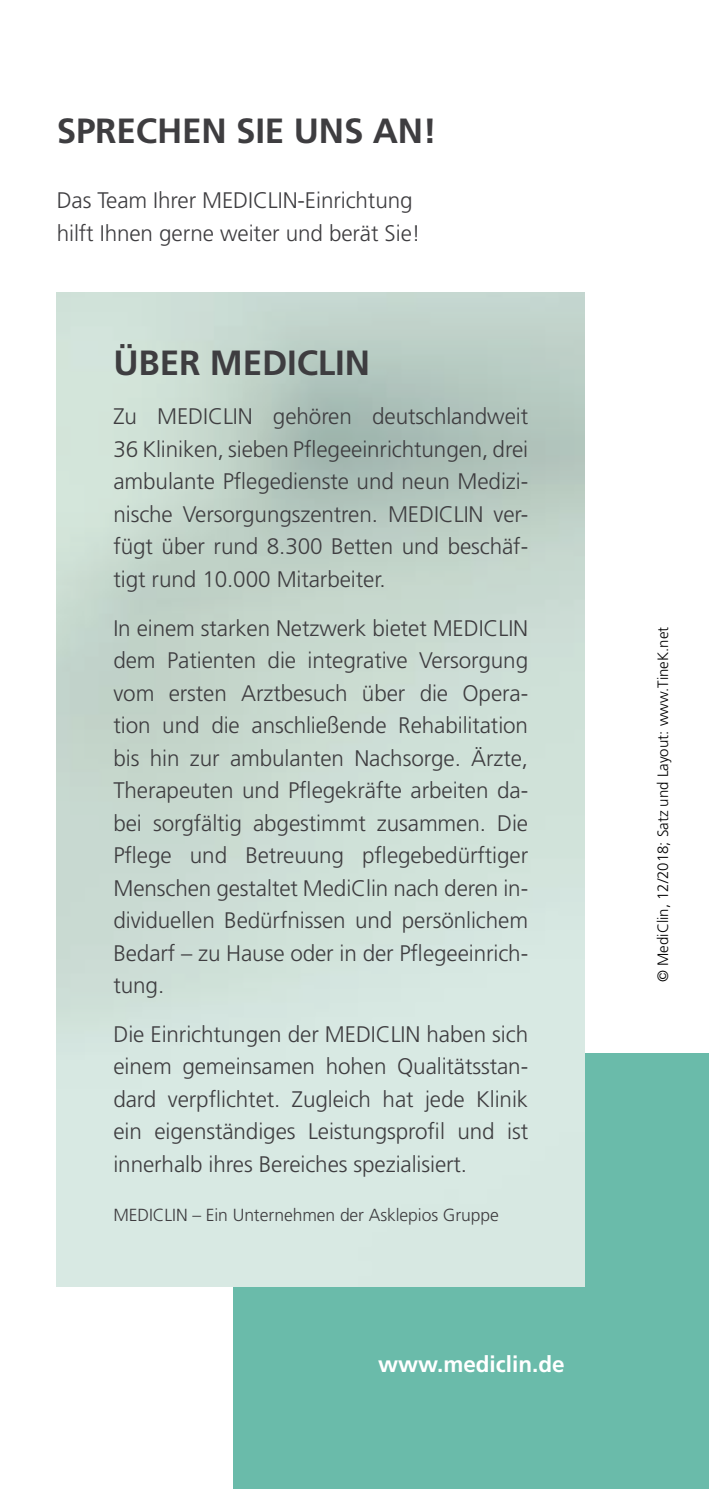
<style>
.page{position:relative;width:709px;height:1489px;background:#fff}
.page>*{position:absolute;margin:0;border:0;box-sizing:border-box;transform-origin:0 0}
.t1{font:700 35px "Frutiger LT";letter-spacing:-.005em;color:#3e3d40}
.t2{font:300 22.5px/32.5px "Frutiger LT";letter-spacing:-.005em;color:#3e3d40}
.t3{font:700 22.5px "Frutiger LT";color:#fff}
.t4{font:300 17.5px "Frutiger LT";letter-spacing:-.005em;color:#3e3d40}
.t5{font:300 15px "Frutiger LT";color:#000}
</style>
<div class="page">
<div style="left:234px;top:1052px;width:475px;height:436px;background:#6abbaa"></div>
<svg style="left:57px;top:292px;width:528px;height:994px;background:#cbdcd4"></svg>
<h1 class="t1" style="left:57px;top:110px;width:381px">SPRECH EN SIE UNS AN!</h1>
<p class="t2" style="left:57px;top:184px;width:365px">Das Team Ihrer MediClin-Einrichtung hilft Ihnen gerne weiter und berät Sie!</p>
<h1 class="t1" style="left:113px;top:343px;width:258px">ÜBER MEDICLIN</h1>
<p class="t2" style="left:113px;top:400px;width:129px">Zu MediClin</p>
<p class="t2" style="left:113px;top:400px;width:416px;text-align:justify;text-indent:159px">gehören deutschlandweit 36 Kliniken, sieben Pflegeeinrichtungen, drei ambulante Pflegedienste und neun Medizi&shy;nische Versorgungszentren. MediClin ver&shy;fügt über rund 8.300 Betten und beschäf&shy;tigt rund 10.000 Mitarbeiter.</p>
<p class="t2" style="left:113px;top:612px;width:416px">In einem starken Netzwerk bietet MediClin dem Patienten die integrative Versorgung vom ersten Arztbesuch über die Opera&shy;tion und die anschließende Rehabilitation bis hin zur ambulanten Nachsorge. Ärzte, Therapeuten und Pflegekräfte arbeiten da&shy;bei sorgfältig abgestimmt zusammen. Die Pflege und Betreuung pflegebedürftiger Menschen gestaltet MediClin nach deren in&shy;dividuellen Bedürfnissen und persönlichem Bedarf – zu Hause oder in der Pflegeeinrich&shy;tung.</p>
<p class="t2" style="left:113px;top:1018px;width:416px;text-align:justify">Die Einrichtungen der MediClin haben sich einem gemeinsamen hohen Qualitätsstan&shy;dard verpflichtet. Zugleich hat jede Klinik ein eigenständiges Leistungsprofil und ist innerhalb ihres Bereiches spezialisiert.</p>
<p class="t4" style="left:113px;top:1204px;width:387px">MediClin – Ein Unternehmen der Asklepios Gruppe</p>
<p class="t3" style="left:378px;top:1351px;width:188px">WWW.MEDICLIN.DE</p>
<p class="t5" style="left:654px;top:981px;width:356px;rotate:-90deg">© MediClin, 12/2018; Satz und Layout: www.TineK.net</p>
</div>
